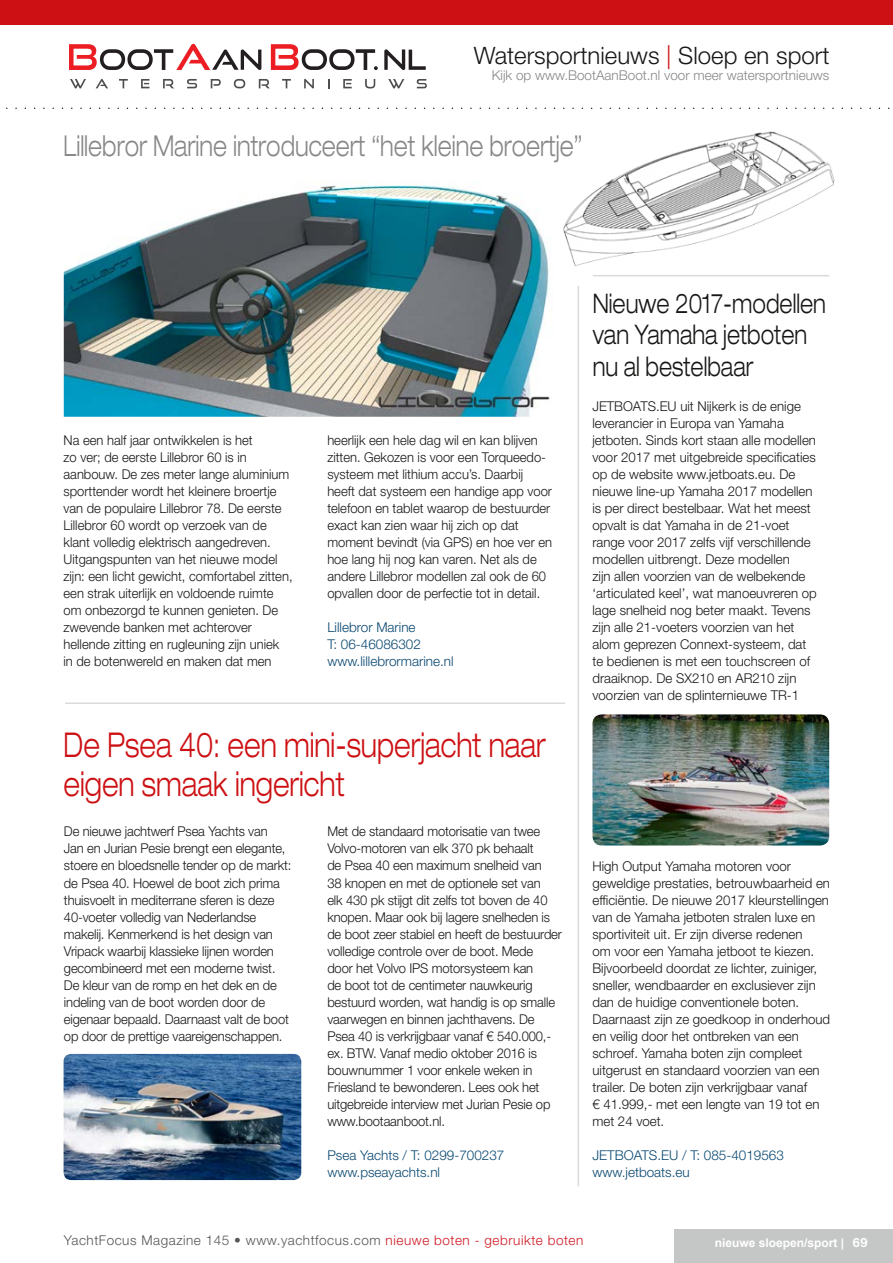
<style>
.page{position:relative;width:893px;height:1263px;background:#fff}
.page>*{position:absolute;margin:0;border:0;box-sizing:border-box;transform-origin:0 0}
.t1{font:300 expanded 34.2px/39px "Helvetica Neue LT Std";color:#cd1013;scale:.75 1}
.t2{font:300 expanded 28.8px "Helvetica Neue LT Std";color:#868786;scale:.75 1}
.t3{font:300 expanded 27px/31.5px "Helvetica Neue LT Std";color:#181716;scale:.75 1}
.t4{font:300 24px "Helvetica Neue LT Std";color:#181716}
.t5{font:300 13.5px/17px "Helvetica Neue LT Std";color:#181716;scale:.96 1}
.t6{font:300 13.5px/17px "Helvetica Neue LT Std";color:#181716}
.t7{font:300 13.5px/17px "Helvetica Neue LT Std";color:#0a4871}
.t8{font:300 13.5px "Helvetica Neue LT Std";letter-spacing:.04em;color:#565655}
.t9{font:300 13.5px "Helvetica Neue LT Std";color:#868786}
.t10{font:700 12px "Arial";color:#fff}
.s1{color:#cd1013}
.s2{color:#ce1a24}
.s3{font-family:"Helvetica Neue LT Std";font-size:12.75px}
</style>
<div class="page">
<div style="left:674px;top:1230px;width:219px;height:33px;background:#c5c6c6"></div>
<div style="left:0;top:0;width:893px;height:25px;background:#cd1013"></div>
<hr style="left:65px;top:702px;width:500px;height:2px;background:#d9dada">
<hr style="left:593px;top:275px;width:236px;height:1px;background:#d9dada">
<hr style="left:578px;top:286px;width:1px;height:900px;background:#d9dada">
<svg style="left:69px;top:44px;width:192px;height:26px"></svg>
<svg style="left:271px;top:44px;width:107px;height:26px"></svg>
<svg style="left:384px;top:49px;width:42px;height:21px"></svg>
<svg style="left:70px;top:79px;width:16px;height:10px"></svg>
<svg style="left:96px;top:79px;width:12px;height:9px"></svg>
<svg style="left:119px;top:79px;width:9px;height:9px"></svg>
<svg style="left:141px;top:79px;width:8px;height:9px"></svg>
<svg style="left:163px;top:79px;width:11px;height:9px"></svg>
<svg style="left:187px;top:79px;width:10px;height:9px"></svg>
<svg style="left:211px;top:79px;width:10px;height:9px"></svg>
<svg style="left:234px;top:79px;width:11px;height:9px"></svg>
<svg style="left:259px;top:79px;width:11px;height:9px"></svg>
<svg style="left:282px;top:79px;width:9px;height:9px"></svg>
<svg style="left:304px;top:79px;width:10px;height:9px"></svg>
<svg style="left:343px;top:79px;width:9px;height:9px"></svg>
<svg style="left:365px;top:79px;width:10px;height:10px"></svg>
<svg style="left:388px;top:79px;width:16px;height:10px"></svg>
<svg style="left:417px;top:79px;width:10px;height:9px"></svg>
<img style="left:64px;top:1054px;width:237px;height:126px">
<img style="left:64px;top:185px;width:486px;height:232px">
<img style="left:547px;top:131px;width:288px;height:140px">
<img style="left:592px;top:714px;width:237px;height:131px">
<h3 class="t4" style="left:474px;top:41px;width:357px">Watersportnieuws <span class="s1">|</span> Sloep en sport</h3>
<p class="t9" style="left:492px;top:67px;width:339px">Kijk op www.BootAanBoot.nl voor meer watersportnieuws</p>
<h2 class="t2" style="left:64px;top:128px;width:694px">Lillebror Marine introduceert “het kleine broertje”</h2>
<p class="t5" style="left:64px;top:432px;width:240px">Na een half jaar ontwikkelen is het<br>zo ver; de eerste Lillebror 60 is in aanbouw. De zes meter lange aluminium sporttender wordt het kleinere broertje van de populaire Lillebror 78. De eerste Lillebror 60 wordt op verzoek van de klant volledig elektrisch aangedreven.<br>Uitgangspunten van het nieuwe model zijn: een licht gewicht, comfortabel zitten, een strak uiterlijk en voldoende ruimte om onbezorgd te kunnen genieten. De zwevende banken met achterover hellende zitting en rugleuning zijn uniek<br>in de botenwereld en maken dat men</p>
<p class="t5" style="left:327px;top:432px;width:236px">heerlijk een hele dag wil en kan blijven zitten. Gekozen is voor een Torqueedo&shy;systeem met lithium accu’s. Daarbij heeft dat systeem een handige app voor telefoon en tablet waarop de bestuurder exact kan zien waar hij zich op dat moment bevindt (via GPS) en hoe ver en hoe lang hij nog kan varen. Net als de andere Lillebror modellen zal ook de 60 opvallen door de perfectie tot in detail.</p>
<p class="t7" style="left:327px;top:619px;width:128px">Lillebror Marine<br>T: 06-46086302 www.lillebrormarine.nl</p>
<h1 class="t1" style="left:64px;top:725px;width:644px">De Psea 40: een mini-superjacht naar eigen smaak ingericht</h1>
<p class="t5" style="left:64px;top:823px;width:238px">De nieuwe jachtwerf Psea Yachts van<br>Jan en Jurian Pesie brengt een elegante, stoere en bloedsnelle tender op de markt: de Psea 40. Hoewel de boot zich prima thuisvoelt in mediterrane sferen is deze 40-voeter volledig van Nederlandse makelij. Kenmerkend is het design van Vripack waarbij klassieke lijnen worden gecombineerd met een moderne twist.<br>De kleur van de romp en het dek en de indeling van de boot worden door de eigenaar bepaald. Daarnaast valt de boot op door de prettige vaareigenschappen.</p>
<p class="t5" style="left:327px;top:823px;width:246px">Met de standaard motorisatie van twee Volvo-motoren van elk 370 pk behaalt<br>de Psea 40 een maximum snelheid van<br>38 knopen en met de optionele set van<br>elk 430 pk stijgt dit zelfs tot boven de 40 knopen. Maar ook bij lagere snelheden is de boot zeer stabiel en heeft de bestuurder volledige controle over de boot. Mede door het Volvo IPS motorsysteem kan<br>de boot tot de centimeter nauwkeurig bestuurd worden, wat handig is op smalle vaarwegen en binnen jachthavens. De Psea 40 is verkrijgbaar vanaf € 540.000,- ex. BTW. Vanaf medio oktober 2016 is bouwnummer 1 voor enkele weken in Friesland te bewonderen. Lees ook het uitgebreide interview met Jurian Pesie op www.bootaanboot.nl.</p>
<p class="t7" style="left:327px;top:1146px;width:179px">Psea Yachts / T: 0299-700237 www.pseayachts.nl</p>
<h3 class="t3" style="left:593px;top:287px;width:313px">Nieuwe 2017-modellen van Yamaha jetboten nu al bestelbaar</h3>
<p class="t6" style="left:592px;top:398px;width:226px">JETBOATS.EU uit Nijkerk is de enige leverancier in Europa van Yamaha jetboten. Sinds kort staan alle modellen voor 2017 met uitgebreide specificaties op de website www.jetboats.eu. De nieuwe line-up Yamaha 2017 modellen is per direct bestelbaar. Wat het meest opvalt is dat Yamaha in de 21-voet range voor 2017 zelfs vijf verschillende modellen uitbrengt. Deze modellen<br>zijn allen voorzien van de welbekende ‘articulated keel’, wat manoeuvreren op lage snelheid nog beter maakt. Tevens zijn alle 21-voeters voorzien van het alom geprezen Connext-systeem, dat te bedienen is met een touchscreen of draaiknop. De SX210 en AR210 zijn voorzien van de splinternieuwe TR-1</p>
<p class="t6" style="left:592px;top:857px;width:239px">High Output Yamaha motoren voor geweldige prestaties, betrouwbaarheid en efficiëntie. De nieuwe 2017 kleurstellingen van de Yamaha jetboten stralen luxe en sportiviteit uit. Er zijn diverse redenen<br>om voor een Yamaha jetboot te kiezen.<br>Bijvoorbeeld doordat ze lichter, zuiniger, sneller, wendbaarder en exclusiever zijn dan de huidige conventionele boten.<br>Daarnaast zijn ze goedkoop in onderhoud en veilig door het ontbreken van een schroef. Yamaha boten zijn compleet uitgerust en standaard voorzien van een trailer. De boten zijn verkrijgbaar vanaf<br>€ 41.999,- met een lengte van 19 tot en met 24 voet.</p>
<p class="t7" style="left:592px;top:1146px;width:193px">JETBOATS.EU / T: 085-4019563 www.jetboats.eu</p>
<p class="t8" style="left:64px;top:1232px;width:521px">YachtFocus Magazine 145 • www.yachtfocus.com <span class="s2">nieuwe boten - gebruikte boten</span></p>
<p class="t10" style="left:715px;top:1235px;width:154px">nieuwe sloepen/sport | <span class="s3">69</span></p>
</div>
